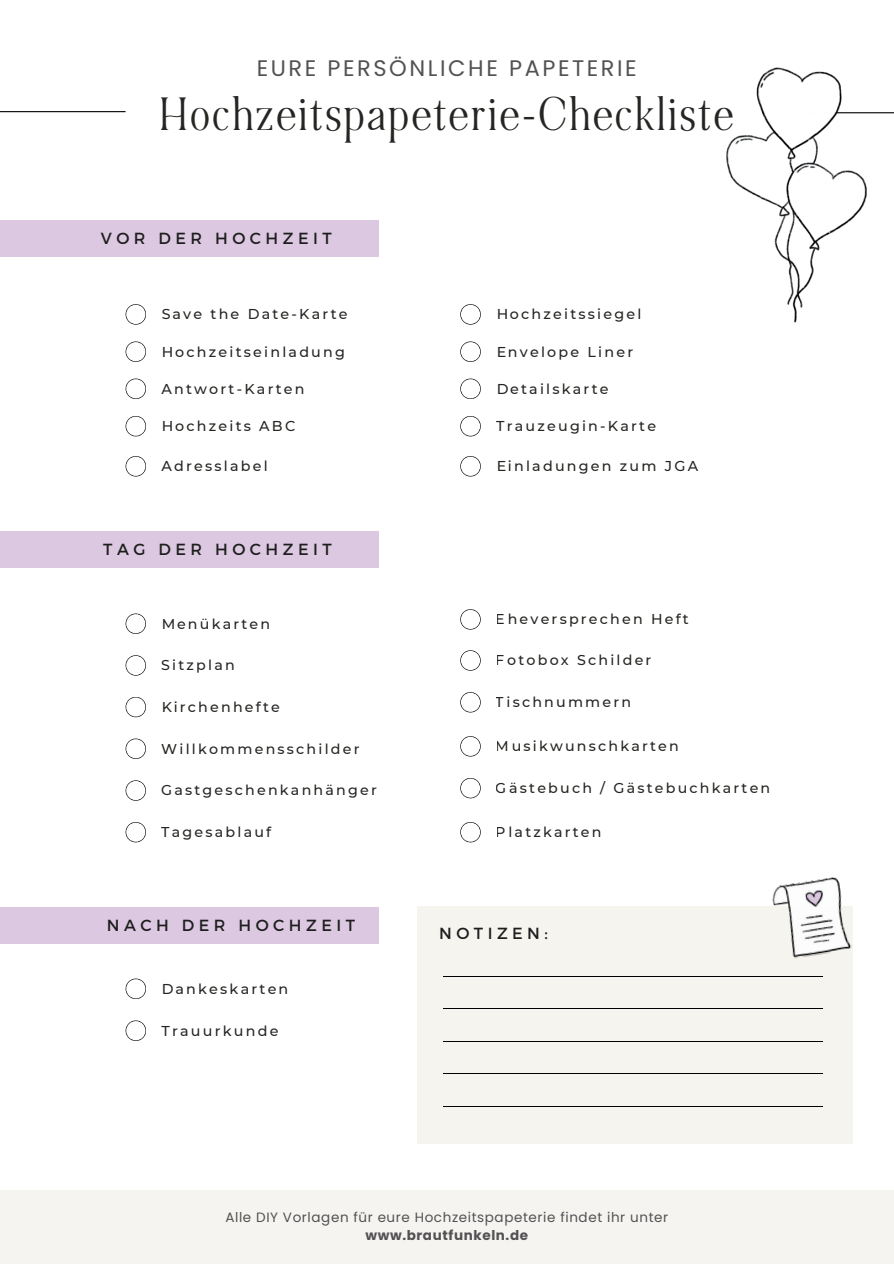
<style>
.page{position:relative;width:894px;height:1264px;background:#fff}
.page>*{position:absolute;margin:0;border:0;box-sizing:border-box;transform-origin:0 0}
.t1{font:700 37.5px "NOI Ret BLANC Medium";letter-spacing:.085em;color:#080704}
.t2{font:22.5px "Poppins";letter-spacing:.115em;color:#545155}
.t3{font:16.05px "Montserrat";letter-spacing:.275em;color:#1e1e1e}
.t4{font:500 14.25px "Montserrat";letter-spacing:.155em;color:#080704}
.t5{font:13.5px "Poppins";letter-spacing:.045em;color:#545155}
.t6{font:700 13.5px "Poppins";letter-spacing:.045em;color:#545155}
</style>
<div class="page">
<svg style="left:125px;top:655px;width:21px;height:20px"></svg>
<svg style="left:125px;top:697px;width:21px;height:20px"></svg>
<svg style="left:125px;top:738px;width:21px;height:21px"></svg>
<svg style="left:125px;top:613px;width:21px;height:21px"></svg>
<svg style="left:460px;top:609px;width:20px;height:20px"></svg>
<svg style="left:460px;top:650px;width:20px;height:20px"></svg>
<svg style="left:125px;top:822px;width:21px;height:20px"></svg>
<svg style="left:460px;top:822px;width:20px;height:20px"></svg>
<svg style="left:460px;top:692px;width:20px;height:20px"></svg>
<svg style="left:460px;top:736px;width:20px;height:20px"></svg>
<svg style="left:460px;top:778px;width:20px;height:20px"></svg>
<svg style="left:125px;top:780px;width:21px;height:20px"></svg>
<div style="left:0;top:531px;width:379px;height:37px;background:#dcc9e1"></div>
<svg style="left:125px;top:978px;width:21px;height:21px"></svg>
<svg style="left:125px;top:1020px;width:21px;height:20px"></svg>
<div style="left:0;top:906px;width:379px;height:37px;background:#dcc9e1"></div>
<svg style="left:125px;top:304px;width:21px;height:20px"></svg>
<svg style="left:125px;top:378px;width:21px;height:21px"></svg>
<svg style="left:125px;top:341px;width:21px;height:21px"></svg>
<svg style="left:460px;top:416px;width:20px;height:20px"></svg>
<svg style="left:125px;top:456px;width:21px;height:20px"></svg>
<svg style="left:460px;top:304px;width:20px;height:20px"></svg>
<svg style="left:460px;top:378px;width:20px;height:21px"></svg>
<svg style="left:125px;top:416px;width:21px;height:20px"></svg>
<svg style="left:460px;top:341px;width:20px;height:21px"></svg>
<svg style="left:460px;top:456px;width:20px;height:20px"></svg>
<div style="left:0;top:220px;width:379px;height:37px;background:#dcc9e1"></div>
<div style="left:416px;top:906px;width:436px;height:237px;background:#f5f4ef"></div>
<hr style="left:443px;top:975px;width:379px;height:1px;background:#000">
<hr style="left:443px;top:1008px;width:379px;height:1px;background:#000">
<hr style="left:443px;top:1073px;width:379px;height:1px;background:#000">
<hr style="left:443px;top:1040px;width:379px;height:1px;background:#000">
<hr style="left:443px;top:1105px;width:379px;height:1px;background:#000">
<div style="left:0;top:1189px;width:893px;height:74px;background:#f6f4f0"></div>
<hr style="left:0;top:111px;width:125px;height:1px;background:#000">
<hr style="left:762px;top:112px;width:131px;height:1px;background:#000">
<img style="left:726px;top:67px;width:140px;height:256px">
<img style="left:772px;top:877px;width:79px;height:82px">
<h2 class="t2" style="left:257px;top:55px;width:381px">EURE PERSÖNLICHE PAPETERIE</h2>
<h1 class="t1" style="left:161px;top:87px;width:573px">Hochzeitspapeterie-Checkliste</h1>
<p class="t3" style="left:101px;top:228px;width:232px">VOR DER HOCHZEIT</p>
<p class="t4" style="left:161px;top:304px;width:187px">Save the Date-Karte</p>
<p class="t4" style="left:496px;top:304px;width:147px">Hochzeitssiegel</p>
<p class="t4" style="left:161px;top:341px;width:185px">Hochzeitseinladung</p>
<p class="t4" style="left:496px;top:341px;width:139px">Envelope Liner</p>
<p class="t4" style="left:161px;top:379px;width:145px">Antwort-Karten</p>
<p class="t4" style="left:496px;top:378px;width:114px">Detailskarte</p>
<p class="t4" style="left:161px;top:416px;width:135px">Hochzeits ABC</p>
<p class="t4" style="left:496px;top:416px;width:161px">Trauzeugin-Karte</p>
<p class="t4" style="left:161px;top:456px;width:108px">Adresslabel</p>
<p class="t4" style="left:496px;top:456px;width:203px">Einladungen zum JGA</p>
<p class="t3" style="left:103px;top:539px;width:230px">TAG DER HOCHZEIT</p>
<p class="t4" style="left:161px;top:613px;width:110px">Menükarten</p>
<p class="t4" style="left:496px;top:609px;width:194px">Eheversprechen Heft</p>
<p class="t4" style="left:496px;top:650px;width:157px">Fotobox Schilder</p>
<p class="t4" style="left:161px;top:655px;width:75px">Sitzplan</p>
<p class="t4" style="left:161px;top:697px;width:120px">Kirchenhefte</p>
<p class="t4" style="left:161px;top:738px;width:200px">Willkommensschilder</p>
<p class="t4" style="left:496px;top:692px;width:137px">Tischnummern</p>
<p class="t4" style="left:496px;top:736px;width:184px">Musikwunschkarten</p>
<p class="t4" style="left:161px;top:780px;width:217px">Gastgeschenkanhänger</p>
<p class="t4" style="left:496px;top:778px;width:276px">Gästebuch / Gästebuchkarten</p>
<p class="t4" style="left:161px;top:822px;width:111px">Tagesablauf</p>
<p class="t4" style="left:496px;top:822px;width:107px">Platzkarten</p>
<p class="t3" style="left:107px;top:915px;width:249px">NACH DER HOCHZEIT</p>
<p class="t4" style="left:161px;top:978px;width:128px">Dankeskarten</p>
<p class="t4" style="left:161px;top:1020px;width:118px">Trauurkunde</p>
<p class="t3" style="left:439px;top:923px;width:110px">NOTIZEN:</p>
<p class="t5" style="left:225px;top:1209px;width:444px">Alle DIY Vorlagen für eure Hochzeitspapeterie findet ihr unter</p>
<p class="t6" style="left:365px;top:1227px;width:164px">www.brautfunkeln.de</p>
</div>
